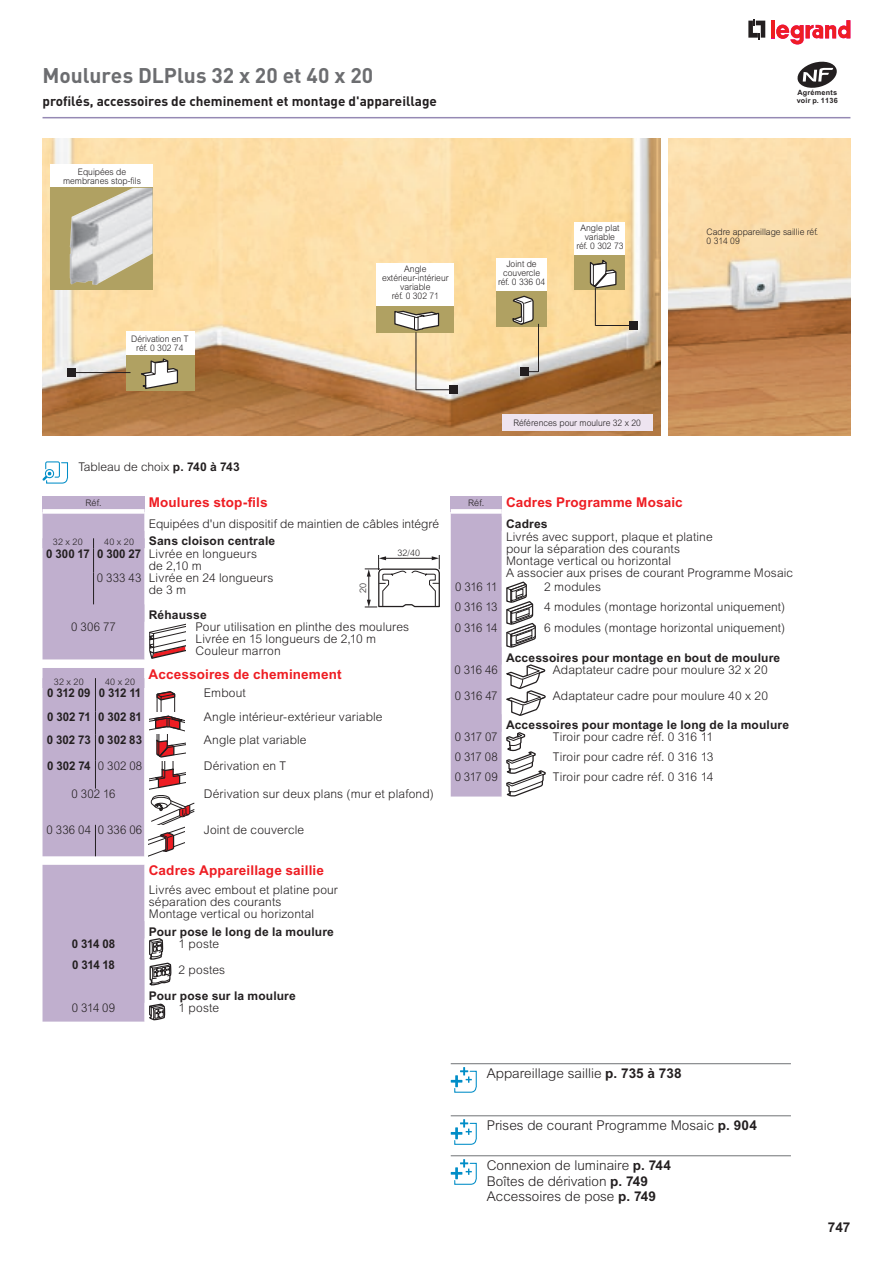
<style>
.page{position:relative;width:893px;height:1263px;background:#fff}
.page>*{position:absolute;margin:0;border:0;box-sizing:border-box;transform-origin:0 0}
.t1{font:700 21px "DIN";color:#6c6d70}
.t2{font:300 13.5px/15.8px "Arial";color:#231f20}
.t3{font:700 13.5px "Arial";letter-spacing:.01em;color:#ee1d23}
.t4{font:700 13.5px "DIN";color:#231f20}
.t5{font:700 13.5px "Arial";color:#231f20}
.t6{font:300 12px/12px "Arial";letter-spacing:.01em;color:#231f20}
.t7{font:700 12px/25.8px "Arial";letter-spacing:.015em;color:#231f20}
.t8{font:300 12px "Arial";letter-spacing:.01em;color:#231f20;scale:.95 1}
.t9{font:700 12px "Arial";letter-spacing:.015em;color:#231f20;scale:.95 1}
.t10{font:700 12px "Arial";letter-spacing:-.03em;color:#231f20;scale:.95 1}
.t11{font:300 9px/9px "Arial";color:#231f20;text-align:center;scale:.95 1}
.t12{font:300 9px "Arial";color:#231f20}
.t13{font:700 7.2px/8.7px "Arial";letter-spacing:.03em;color:#231f20}
.s1{font-weight:700}
.s2{font-weight:300}
</style>
<div class="page">
<svg style="left:748px;top:19px;width:17px;height:20px"></svg>
<hr style="left:771px;top:20px;width:4px;height:18px;background:#ee1d23">
<svg style="left:776px;top:20px;width:74px;height:25px"></svg>
<hr style="left:43px;top:117px;width:807px;height:1px;background:#9589b4">
<svg style="left:797px;top:62px;width:40px;height:26px"></svg>
<hr style="left:451px;top:1155px;width:340px;height:1px;background:#808285">
<svg style="left:451px;top:1159px;width:26px;height:26px"></svg>
<svg style="left:43px;top:461px;width:25px;height:23px"></svg>
<svg style="left:451px;top:496px;width:95px;height:300px"></svg>
<svg style="left:365px;top:555px;width:75px;height:53px"></svg>
<svg style="left:43px;top:496px;width:142px;height:163px"></svg>
<svg style="left:43px;top:865px;width:128px;height:156px;background:#c6b8d1"></svg>
<svg style="left:43px;top:668px;width:151px;height:188px"></svg>
<img style="left:43px;top:138px;width:617px;height:298px">
<img style="left:668px;top:138px;width:182px;height:298px">
<div style="left:51px;top:164px;width:102px;height:66px;background:#fff"></div>
<div style="left:51px;top:188px;width:102px;height:102px;background:#b0a162"></div>
<img style="left:70px;top:188px;width:83px;height:97px">
<div style="left:67px;top:368px;width:9px;height:9px;background:#231f20"></div>
<div style="left:126px;top:331px;width:69px;height:51px;background:#fff"></div>
<div style="left:126px;top:355px;width:69px;height:36px;background:#b0a162"></div>
<svg style="left:141px;top:358px;width:37px;height:31px"></svg>
<div style="left:376px;top:264px;width:78px;height:68px;background:#fff"></div>
<div style="left:376px;top:306px;width:78px;height:27px;background:#b0a162"></div>
<svg style="left:394px;top:311px;width:45px;height:20px"></svg>
<div style="left:496px;top:258px;width:51px;height:68px;background:#fff"></div>
<div style="left:496px;top:291px;width:51px;height:36px;background:#b0a162"></div>
<svg style="left:512px;top:296px;width:22px;height:29px"></svg>
<div style="left:575px;top:222px;width:50px;height:67px;background:#fff"></div>
<div style="left:575px;top:256px;width:50px;height:34px;background:#b0a162"></div>
<svg style="left:590px;top:260px;width:26px;height:28px"></svg>
<div style="left:450px;top:386px;width:8px;height:8px;background:#231f20"></div>
<hr style="left:416px;top:389px;width:37px;height:1px;background:#231f20">
<hr style="left:416px;top:332px;width:1px;height:58px;background:#231f20">
<div style="left:520px;top:367px;width:8px;height:9px;background:#231f20"></div>
<hr style="left:538px;top:324px;width:1px;height:48px;background:#231f20">
<div style="left:629px;top:321px;width:9px;height:9px;background:#231f20"></div>
<hr style="left:595px;top:325px;width:38px;height:1px;background:#231f20">
<hr style="left:595px;top:288px;width:1px;height:38px;background:#231f20">
<div style="left:502px;top:414px;width:150px;height:16px;background:#eee4f0"></div>
<hr style="left:71px;top:372px;width:60px;height:1px;background:#231f20">
<hr style="left:451px;top:1115px;width:340px;height:1px;background:#808285">
<svg style="left:451px;top:1119px;width:26px;height:26px"></svg>
<hr style="left:451px;top:1063px;width:340px;height:1px;background:#808285">
<svg style="left:451px;top:1067px;width:26px;height:26px"></svg>
<p class="t1" style="left:43px;top:62px;width:332px">Moulures DLPlus 32 x 20 et 40 x 20</p>
<p class="t4" style="left:43px;top:92px;width:396px">profilés, accessoires de cheminement et montage d'appareillage</p>
<p class="t13" style="left:797px;top:88px;width:42px">Agréments voir p. 1136</p>
<p class="t11" style="left:63px;top:167px;width:84px">Equipées de membranes stop-fils</p>
<p class="t11" style="left:131px;top:334px;width:62px">Dérivation en T réf. 0 302 74</p>
<p class="t6" style="left:78px;top:461px;width:163px">Tableau de choix <span class="s1">p. 740 à 743</span></p>
<p class="t11" style="left:382px;top:264px;width:72px">Angle extérieur-intérieur variable<br>réf. 0 302 71</p>
<p class="t11" style="left:498px;top:260px;width:51px">Joint de couvercle réf. 0 336 04</p>
<p class="t11" style="left:576px;top:224px;width:51px">Angle plat variable<br>réf. 0 302 73</p>
<p class="t11" style="left:513px;top:418px;width:136px">Références pour moulure 32 x 20</p>
<p class="t11" style="left:706px;top:227px;width:119px;text-align:left">Cadre appareillage saillie réf.<br>0 314 09</p>
<p class="t12" style="left:85px;top:498px;width:18px">Réf.</p>
<p class="t3" style="left:149px;top:494px;width:120px">Moulures stop-fils</p>
<p class="t6" style="left:149px;top:515px;width:292px;line-height:17.4px">Equipées d'un dispositif de maintien de câbles intégré<br><span class="s1">Sans cloison centrale</span></p>
<p class="t6" style="left:46px;top:547px;width:212px"><span class="s1">0 300 17 0 300 27</span> Livrée en longueurs</p>
<p class="t6" style="left:149px;top:559px;width:54px">de 2,10 m</p>
<p class="t8" style="left:97px;top:571px;width:187px">0 333 43 Livrée en 24 longueurs</p>
<p class="t6" style="left:149px;top:584px;width:39px">de 3 m</p>
<p class="t7" style="left:149px;top:602px;width:59px">Réhausse</p>
<p class="t8" style="left:71px;top:620px;width:48px">0 306 77</p>
<p class="t6" style="left:196px;top:621px;width:215px">Pour utilisation en plinthe des moulures<br>Livrée en 15 longueurs de 2,10 m<br>Couleur marron</p>
<p class="t12" style="left:54px;top:677px;width:31px">32 x 20</p>
<p class="t12" style="left:105px;top:677px;width:32px">40 x 20</p>
<p class="t12" style="left:53px;top:537px;width:31px">32 x 20</p>
<p class="t12" style="left:104px;top:537px;width:32px">40 x 20</p>
<p class="t12" style="left:398px;top:547px;width:24px">32/40</p>
<p class="t12" style="left:358px;top:592px;width:12px;rotate:-90deg">20</p>
<p class="t3" style="left:149px;top:666px;width:195px">Accessoires de cheminement</p>
<p class="t10" style="left:47px;top:686px;width:100px">0 312 09 0 312 11</p>
<p class="t6" style="left:204px;top:687px;width:43px">Embout</p>
<p class="t9" style="left:47px;top:710px;width:101px">0 302 71 0 302 81</p>
<p class="t6" style="left:204px;top:711px;width:180px">Angle intérieur-extérieur variable</p>
<p class="t9" style="left:47px;top:733px;width:102px">0 302 73 0 302 83</p>
<p class="t6" style="left:204px;top:734px;width:104px">Angle plat variable</p>
<p class="t9" style="left:47px;top:758px;width:101px">0 302 74 <span class="s2">0 302 08</span></p>
<p class="t6" style="left:204px;top:759px;width:84px">Dérivation en T</p>
<p class="t8" style="left:72px;top:787px;width:48px">0 302 16</p>
<p class="t6" style="left:204px;top:788px;width:231px">Dérivation sur deux plans (mur et plafond)</p>
<p class="t8" style="left:47px;top:823px;width:102px">0 336 04 0 336 06</p>
<p class="t6" style="left:204px;top:824px;width:102px">Joint de couvercle</p>
<p class="t3" style="left:149px;top:863px;width:177px">Cadres Appareillage saillie</p>
<p class="t6" style="left:149px;top:884px;width:191px">Livrés avec embout et platine pour séparation des courants<br>Montage vertical ou horizontal</p>
<p class="t7" style="left:149px;top:918px;width:187px">Pour pose le long de la moulure</p>
<p class="t9" style="left:72px;top:937px;width:47px">0 314 08</p>
<p class="t6" style="left:179px;top:938px;width:42px">1 poste</p>
<p class="t9" style="left:72px;top:958px;width:47px">0 314 18</p>
<p class="t7" style="left:149px;top:957px;width:148px;text-indent:30px"><span class="s2">2 postes<br></span>Pour pose sur la moulure</p>
<p class="t8" style="left:72px;top:1001px;width:47px">0 314 09</p>
<p class="t6" style="left:179px;top:1002px;width:42px">1 poste</p>
<p class="t12" style="left:468px;top:498px;width:18px">Réf.</p>
<p class="t3" style="left:506px;top:494px;width:178px">Cadres Programme Mosaic</p>
<p class="t6" style="left:506px;top:517px;width:208px;line-height:13.4px"><span class="s1">Cadres<br></span>Livrés avec support, plaque et platine</p>
<p class="t6" style="left:506px;top:543px;width:289px">pour la séparation des courants<br>Montage vertical ou horizontal<br>A associer aux prises de courant Programme Mosaic</p>
<p class="t8" style="left:455px;top:580px;width:46px">0 316 11</p>
<p class="t6" style="left:544px;top:581px;width:58px">2 modules</p>
<p class="t8" style="left:455px;top:599px;width:46px">0 316 13</p>
<p class="t6" style="left:544px;top:600px;width:242px">4 modules (montage horizontal uniquement)</p>
<p class="t8" style="left:455px;top:621px;width:46px">0 316 14</p>
<p class="t6" style="left:544px;top:622px;width:242px">6 modules (montage horizontal uniquement)</p>
<p class="t7" style="left:506px;top:644px;width:276px">Accessoires pour montage en bout de moulure</p>
<p class="t8" style="left:455px;top:663px;width:47px">0 316 46</p>
<p class="t6" style="left:553px;top:664px;width:216px">Adaptateur cadre pour moulure 32 x 20</p>
<p class="t8" style="left:455px;top:689px;width:47px">0 316 47</p>
<p class="t6" style="left:553px;top:690px;width:217px">Adaptateur cadre pour moulure 40 x 20</p>
<p class="t7" style="left:506px;top:712px;width:285px">Accessoires pour montage le long de la moulure</p>
<p class="t8" style="left:455px;top:730px;width:46px">0 317 07</p>
<p class="t6" style="left:553px;top:731px;width:162px">Tiroir pour cadre réf. 0 316 11</p>
<p class="t8" style="left:455px;top:749px;width:47px">0 317 08</p>
<p class="t6" style="left:553px;top:750px;width:162px">Tiroir pour cadre réf. 0 316 13</p>
<p class="t8" style="left:455px;top:770px;width:47px">0 317 09</p>
<p class="t6" style="left:553px;top:770px;width:162px">Tiroir pour cadre réf. 0 316 14</p>
<p class="t2" style="left:487px;top:1065px;width:196px">Appareillage saillie <span class="s1">p. 735 à 738</span></p>
<p class="t2" style="left:487px;top:1117px;width:271px">Prises de courant Programme Mosaic <span class="s1">p. 904</span></p>
<p class="t2" style="left:487px;top:1157px;width:186px">Connexion de luminaire <span class="s1">p. 744<br></span>Boîtes de dérivation <span class="s1">p. 749<br></span>Accessoires de pose <span class="s1">p. 749</span></p>
<p class="t5" style="left:828px;top:1219px;width:24px">747</p>
</div>
